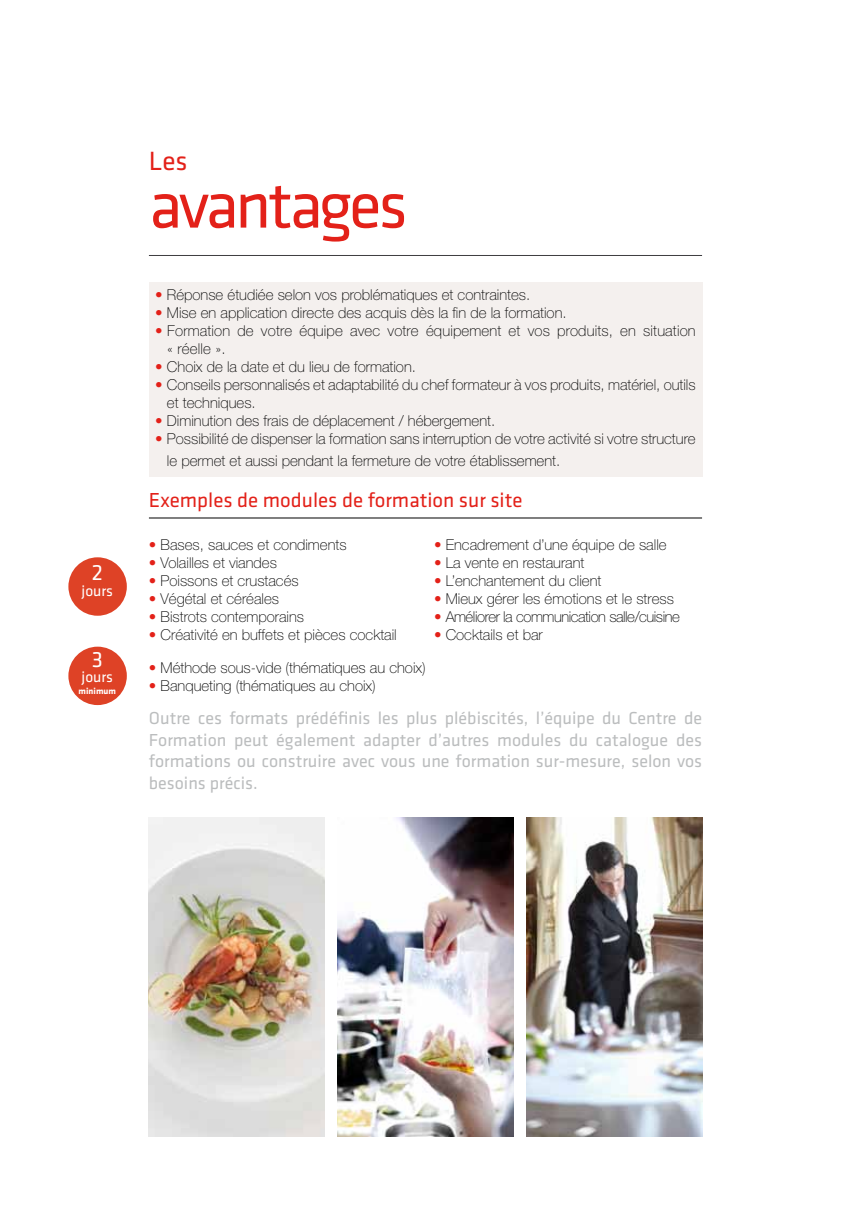
<style>
.page{position:relative;width:851px;height:1221px;background:#fff}
.page>*{position:absolute;margin:0;border:0;box-sizing:border-box;transform-origin:0 0}
.t1{font:67.5px "Klavika";letter-spacing:-.05em;color:#e32119}
.t2{font:27.3px "Klavika";color:#e32119}
.t3{font:22.95px "Klavika";color:#fff}
.t4{font:21px "Klavika";color:#e32119}
.t5{font:18px/21.6px "Klavika";color:#bbbdbe;text-align:justify}
.t6{font:15.45px "Klavika";color:#fff}
.t7{font:100 15px/18px "Helvetica Neue";color:#000}
.t8{font:100 15px "Helvetica Neue";letter-spacing:-.03em;color:#000}
.t9{font:700 9px "Klavika";color:#fff}
.s1{font-weight:400;color:#e32119}
.s2{color:#e32119}
</style>
<div class="page">
<div style="left:149px;top:282px;width:553px;height:194px;background:#f4f0ee"></div>
<hr style="left:149px;top:255px;width:553px;height:1px;background:#3e3d40">
<img style="left:149px;top:817px;width:176px;height:319px">
<img style="left:337px;top:817px;width:176px;height:319px">
<img style="left:526px;top:817px;width:176px;height:319px">
<div style="left:68px;top:557px;width:59px;height:58px;background:#de4226;border-radius:50%"></div>
<div style="left:68px;top:646px;width:59px;height:59px;background:#de4226;border-radius:50%"></div>
<hr style="left:149px;top:517px;width:553px;height:1px;background:#000">
<h3 class="t3" style="left:92px;top:558px;width:13px">2</h3>
<p class="t6" style="left:82px;top:580px;width:33px">jours</p>
<h3 class="t3" style="left:92px;top:644px;width:13px">3</h3>
<p class="t6" style="left:82px;top:666px;width:33px">jours</p>
<p class="t9" style="left:79px;top:684px;width:39px">minimum</p>
<h2 class="t2" style="left:149px;top:143px;width:40px">Les</h2>
<h1 class="t1" style="left:149px;top:161px;width:260px">avantages</h1>
<p class="t7" style="left:155px;top:286px;width:376px"><span class="s1">•</span> Réponse étudiée selon vos problématiques et contraintes.</p>
<p class="t7" style="left:155px;top:304px;width:413px"><span class="s2">•</span> Mise en application directe des acquis dès la fin de la formation.</p>
<p class="t7" style="left:167px;top:322px;width:530px;text-indent:-12px"><span class="s2">•</span> Formation de votre équipe avec votre équipement et vos produits, en situation « réelle ».</p>
<p class="t7" style="left:155px;top:358px;width:262px"><span class="s2">•</span> Choix de la date et du lieu de formation.</p>
<p class="t7" style="left:167px;top:376px;width:530px;text-indent:-12px"><span class="s2">•</span> Conseils personnalisés et adaptabilité du chef formateur à vos produits, matériel, outils et techniques.</p>
<p class="t7" style="left:155px;top:412px;width:341px"><span class="s2">•</span> Diminution des frais de déplacement / hébergement.</p>
<p class="t7" style="left:167px;top:428px;width:530px;line-height:21.6px;text-indent:-12px"><span class="s2">•</span> Possibilité de dispenser la formation sans interruption de votre activité si votre structure le permet et aussi pendant la fermeture de votre établissement.</p>
<h3 class="t4" style="left:149px;top:486px;width:375px">Exemples de modules de formation sur site</h3>
<p class="t7" style="left:149px;top:535px;width:199px"><span class="s1">•</span> Bases, sauces et condiments</p>
<p class="t7" style="left:149px;top:553px;width:129px"><span class="s2">•</span> Volailles et viandes</p>
<p class="t7" style="left:149px;top:571px;width:151px"><span class="s2">•</span> Poissons et crustacés</p>
<p class="t7" style="left:149px;top:589px;width:132px"><span class="s2">•</span> Végétal et céréales</p>
<p class="t7" style="left:149px;top:607px;width:157px"><span class="s2">•</span> Bistrots contemporains</p>
<p class="t7" style="left:149px;top:625px;width:249px"><span class="s2">•</span> Créativité en buffets et pièces cocktail</p>
<p class="t7" style="left:149px;top:659px;width:278px"><span class="s1">•</span> Méthode sous-vide (thématiques au choix)</p>
<p class="t7" style="left:149px;top:677px;width:228px"><span class="s2">•</span> Banqueting (thématiques au choix)</p>
<p class="t7" style="left:434px;top:535px;width:234px"><span class="s2">•</span> Encadrement d’une équipe de salle</p>
<p class="t7" style="left:434px;top:553px;width:152px"><span class="s2">•</span> La vente en restaurant</p>
<p class="t7" style="left:434px;top:571px;width:169px"><span class="s2">•</span> L’enchantement du client</p>
<p class="t7" style="left:434px;top:589px;width:241px"><span class="s2">•</span> Mieux gérer les émotions et le stress</p>
<p class="t8" style="left:434px;top:608px;width:247px"><span class="s2">•</span> Améliorer la communication salle/cuisine</p>
<p class="t7" style="left:434px;top:625px;width:110px"><span class="s2">•</span> Cocktails et bar</p>
<p class="t5" style="left:149px;top:706px;width:554px">Outre ces formats prédéfinis les plus plébiscités, l’équipe du Centre de Formation peut également adapter d’autres modules du catalogue des formations ou construire avec vous une formation sur-mesure, selon vos besoins précis.</p>
</div>
